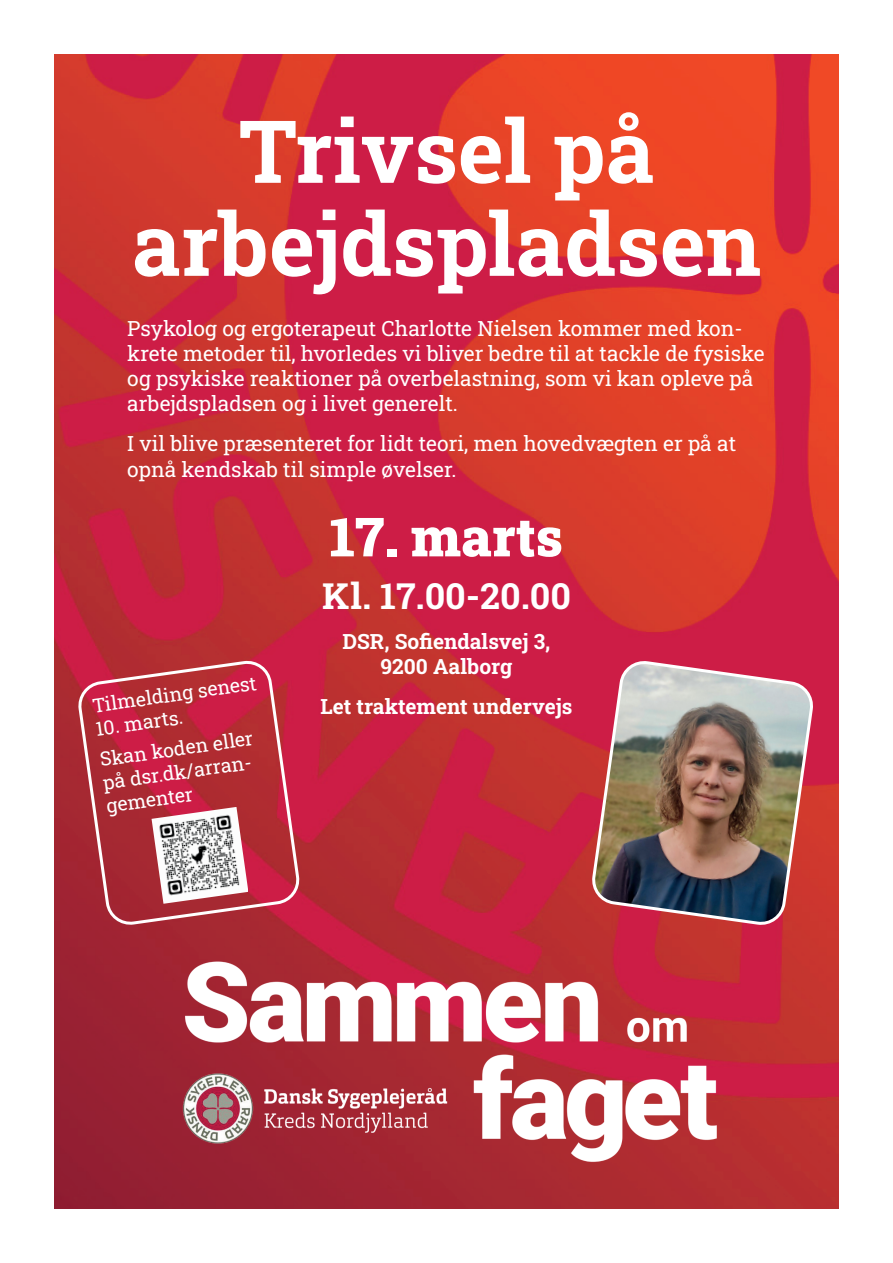
<style>
.page{position:relative;width:893px;height:1263px;background:#fff}
.page>*{position:absolute;margin:0;border:0;box-sizing:border-box;transform-origin:0 0}
.t1{font:700 87px/93px "Roboto Slab";color:#fff;text-align:center}
.t2{font:900 54px "Roboto Slab";color:#fff}
.t3{font:700 36px "Roboto Slab";color:#fff}
.t4{font:21px/25.2px "Roboto Slab";color:#fff}
.t5{font:700 21px/25.2px "Roboto Slab";color:#fff;text-align:center}
.t6{font:19.5px/30.9px "Roboto Slab";color:#fff}
</style>
<div class="page">
<img style="left:54px;top:54px;width:785px;height:1155px">
<img style="left:589px;top:659px;width:227px;height:269px">
<svg style="left:78px;top:661px;width:221px;height:264px;background:#ba4351"></svg>
<img style="left:182px;top:924px;width:535px;height:244px">
<h1 class="t1" style="left:132px;top:103px;width:631px">Trivsel på arbejdspladsen</h1>
<p class="t4" style="left:127px;top:315px;width:639px">Psykolog og ergoterapeut Charlotte Nielsen kommer med kon&shy;krete metoder til, hvorledes vi bliver bedre til at tackle de fysiske og psykiske reaktioner på overbelastning, som vi kan opleve på arbejdspladsen og i livet generelt.</p>
<p class="t4" style="left:127px;top:431px;width:610px">I vil blive præsenteret for lidt teori, men hovedvægten er på at opnå kendskab til simple øvelser.</p>
<h2 class="t2" style="left:330px;top:500px;width:234px">17. marts</h2>
<h3 class="t3" style="left:322px;top:571px;width:250px">Kl. 17.00-20.00</h3>
<p class="t5" style="left:343px;top:628px;width:209px">DSR, Sofiendalsvej 3,<br>9200 Aalborg</p>
<p class="t6" style="left:90px;top:690px;width:167px;rotate:-8deg">Tilmelding senest</p>
<p class="t5" style="left:320px;top:693px;width:253px">Let traktement undervejs</p>
<p class="t6" style="left:93px;top:713px;width:156px;rotate:-8deg">10. marts.<br>Skan koden eller</p>
<p class="t6" style="left:102px;top:770px;width:154px;line-height:23.4px;rotate:-8deg">på dsr.dk/arran&shy;gementer</p>
</div>
